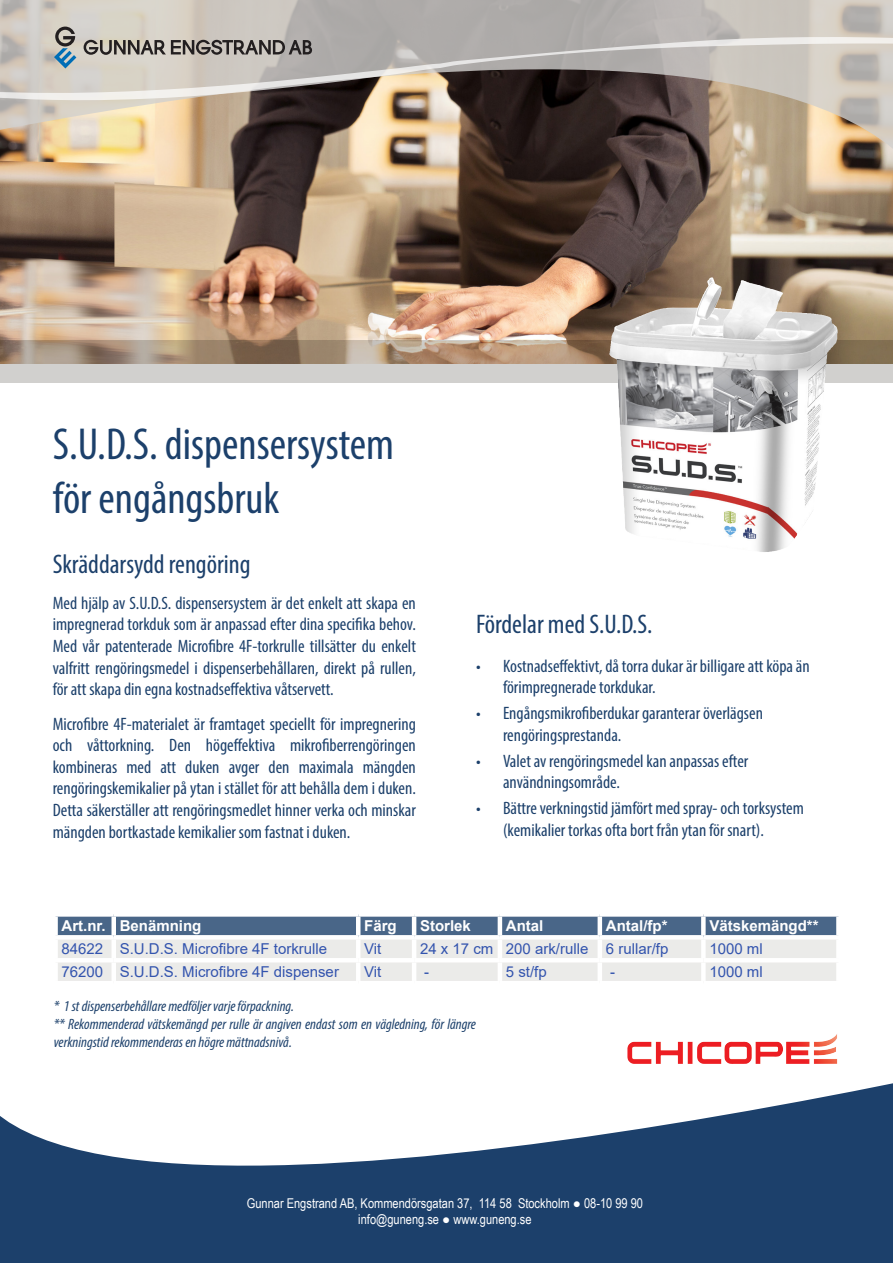
<style>
.page{position:relative;width:893px;height:1263px;background:#fff}
.page>*{position:absolute;margin:0;border:0;box-sizing:border-box;transform-origin:0 0}
.t1{font:condensed 45px/54px "Myriad Pro";color:#1c406b}
.t2{font:condensed 27px "Myriad Pro";color:#1c406b}
.t3{font:condensed 18px/21.6px "Myriad Pro";color:#1c406b}
.t4{font:italic condensed 15px/18px "Myriad Pro";color:#1c406b}
.t5{font:15px "Arial";color:#002a9a}
.t6{font:700 15px "Arial";color:#fff}
.t7{font:13.5px "Arial Narrow";color:#fff}
</style>
<div class="page">
<img style="left:0;top:204px;width:893px;height:136px">
<svg style="left:0;top:1083px;width:893px;height:180px;fill:#1c406b"></svg>
<svg style="left:0;top:0;width:893px;height:204px;background:#9f8f7e"></svg>
<svg style="left:58px;top:917px;width:778px;height:64px;background:#b7c0ca"></svg>
<div style="left:111px;top:939px;width:5px;height:19px;background:#fff"></div>
<hr style="left:356px;top:939px;width:4px;height:19px;background:#fff">
<hr style="left:412px;top:939px;width:4px;height:19px;background:#fff">
<hr style="left:498px;top:939px;width:4px;height:19px;background:#fff">
<hr style="left:598px;top:939px;width:4px;height:19px;background:#fff">
<div style="left:701px;top:939px;width:5px;height:19px;background:#fff"></div>
<hr style="left:53px;top:958px;width:61px;height:4px;background:#fff">
<hr style="left:114px;top:958px;width:244px;height:4px;background:#fff">
<div style="left:111px;top:962px;width:5px;height:19px;background:#fff"></div>
<hr style="left:358px;top:958px;width:56px;height:4px;background:#fff">
<hr style="left:356px;top:962px;width:4px;height:19px;background:#fff">
<hr style="left:414px;top:958px;width:86px;height:4px;background:#fff">
<hr style="left:412px;top:962px;width:4px;height:19px;background:#fff">
<hr style="left:500px;top:958px;width:100px;height:4px;background:#fff">
<hr style="left:498px;top:962px;width:4px;height:19px;background:#fff">
<hr style="left:600px;top:958px;width:103px;height:4px;background:#fff">
<hr style="left:598px;top:962px;width:4px;height:19px;background:#fff">
<hr style="left:703px;top:958px;width:138px;height:4px;background:#fff">
<div style="left:701px;top:962px;width:5px;height:19px;background:#fff"></div>
<div style="left:111px;top:917px;width:5px;height:18px;background:#fff"></div>
<hr style="left:356px;top:917px;width:4px;height:18px;background:#fff">
<hr style="left:412px;top:917px;width:4px;height:18px;background:#fff">
<hr style="left:498px;top:917px;width:4px;height:18px;background:#fff">
<hr style="left:598px;top:917px;width:4px;height:18px;background:#fff">
<div style="left:701px;top:917px;width:5px;height:18px;background:#fff"></div>
<svg style="left:56px;top:935px;width:58px;height:4px"></svg>
<svg style="left:114px;top:935px;width:244px;height:4px"></svg>
<svg style="left:358px;top:935px;width:56px;height:4px"></svg>
<svg style="left:414px;top:935px;width:86px;height:4px"></svg>
<svg style="left:500px;top:935px;width:100px;height:4px"></svg>
<svg style="left:600px;top:935px;width:103px;height:4px"></svg>
<svg style="left:703px;top:935px;width:135px;height:4px"></svg>
<svg style="left:0;top:340px;width:893px;height:43px;background:#b8aca0"></svg>
<svg style="left:54px;top:27px;width:258px;height:10px;background:#c9c4bc"></svg>
<svg style="left:0;top:37px;width:893px;height:63px;background:#a9a39d"></svg>
<img style="left:726px;top:1034px;width:111px;height:30px">
<img style="left:609px;top:278px;width:101px;height:256px">
<p class="t1" style="left:53px;top:416px;width:343px">S.U.D.S. dispensersystem för engångsbruk</p>
<p class="t2" style="left:53px;top:548px;width:199px">Skräddarsydd rengöring</p>
<p class="t3" style="left:53px;top:592px;width:365px;text-align:justify">Med hjälp av S.U.D.S. dispensersystem är det enkelt att skapa en impregnerad torkduk som är anpassad efter dina specifika behov.<br>Med vår patenterade Microfibre 4F-torkrulle tillsätter du enkelt valfritt rengöringsmedel i dispenserbehållaren, direkt på rullen, för att skapa din egna kostnadseffektiva våtservett.</p>
<p class="t3" style="left:53px;top:713px;width:365px;text-align:justify">Microfibre 4F-materialet är framtaget speciellt för impregnering och våttorkning. Den högeffektiva mikrofiberrengöringen kombineras med att duken avger den maximala mängden rengöringskemikalier på ytan i stället för att behålla dem i duken.<br>Detta säkerställer att rengöringsmedlet hinner verka och minskar mängden bortkastade kemikalier som fastnat i duken.</p>
<p class="t2" style="left:476px;top:608px;width:178px">Fördelar med S.U.D.S.</p>
<p class="t3" style="left:503px;top:655px;width:308px;text-indent:-27px">• Kostnadseffektivt, då torra dukar är billigare att köpa än förimpregnerade torkdukar.</p>
<p class="t3" style="left:503px;top:702px;width:261px;text-indent:-27px">• Engångsmikrofiberdukar garanterar överlägsen rengöringsprestanda.</p>
<p class="t3" style="left:503px;top:750px;width:247px;text-indent:-27px">• Valet av rengöringsmedel kan anpassas efter användningsområde.</p>
<p class="t3" style="left:503px;top:797px;width:302px;text-indent:-27px">• Bättre verkningstid jämfört med spray- och torksystem (kemikalier torkas ofta bort från ytan för snart).</p>
<p class="t6" style="left:62px;top:915px;width:141px">Art.nr. Benämning</p>
<p class="t6" style="left:364px;top:915px;width:34px">Färg</p>
<p class="t6" style="left:420px;top:915px;width:52px">Storlek</p>
<p class="t6" style="left:506px;top:915px;width:39px">Antal</p>
<p class="t6" style="left:606px;top:915px;width:63px">Antal/fp*</p>
<p class="t6" style="left:709px;top:915px;width:111px">Vätskemängd**</p>
<p class="t5" style="left:62px;top:939px;width:267px">84622 S.U.D.S. Microfibre 4F torkrulle</p>
<p class="t5" style="left:364px;top:939px;width:19px">Vit</p>
<p class="t5" style="left:420px;top:939px;width:250px">24 x 17 cm 200 ark/rulle 6 rullar/fp</p>
<p class="t5" style="left:709px;top:939px;width:55px">1000 ml</p>
<p class="t5" style="left:62px;top:961px;width:279px">76200 S.U.D.S. Microfibre 4F dispenser</p>
<p class="t5" style="left:364px;top:961px;width:19px">Vit</p>
<p class="t5" style="left:424px;top:961px;width:6px">-</p>
<p class="t5" style="left:506px;top:961px;width:42px">5 st/fp</p>
<p class="t5" style="left:610px;top:961px;width:6px">-</p>
<p class="t5" style="left:709px;top:961px;width:55px">1000 ml</p>
<p class="t4" style="left:54px;top:997px;width:242px">* 1 st dispenserbehållare medföljer varje förpackning.</p>
<p class="t4" style="left:54px;top:1015px;width:424px">** Rekommenderad vätskemängd per rulle är angiven endast som en vägledning, för längre verkningstid rekommenderas en högre mättnadsnivå.</p>
<p class="t7" style="left:247px;top:1193px;width:398px">Gunnar Engstrand AB, Kommendörsgatan 37, 114 58 Stockholm ● 08-10 99 90</p>
<p class="t7" style="left:358px;top:1209px;width:175px">info@guneng.se ● www.guneng.se</p>
</div>
